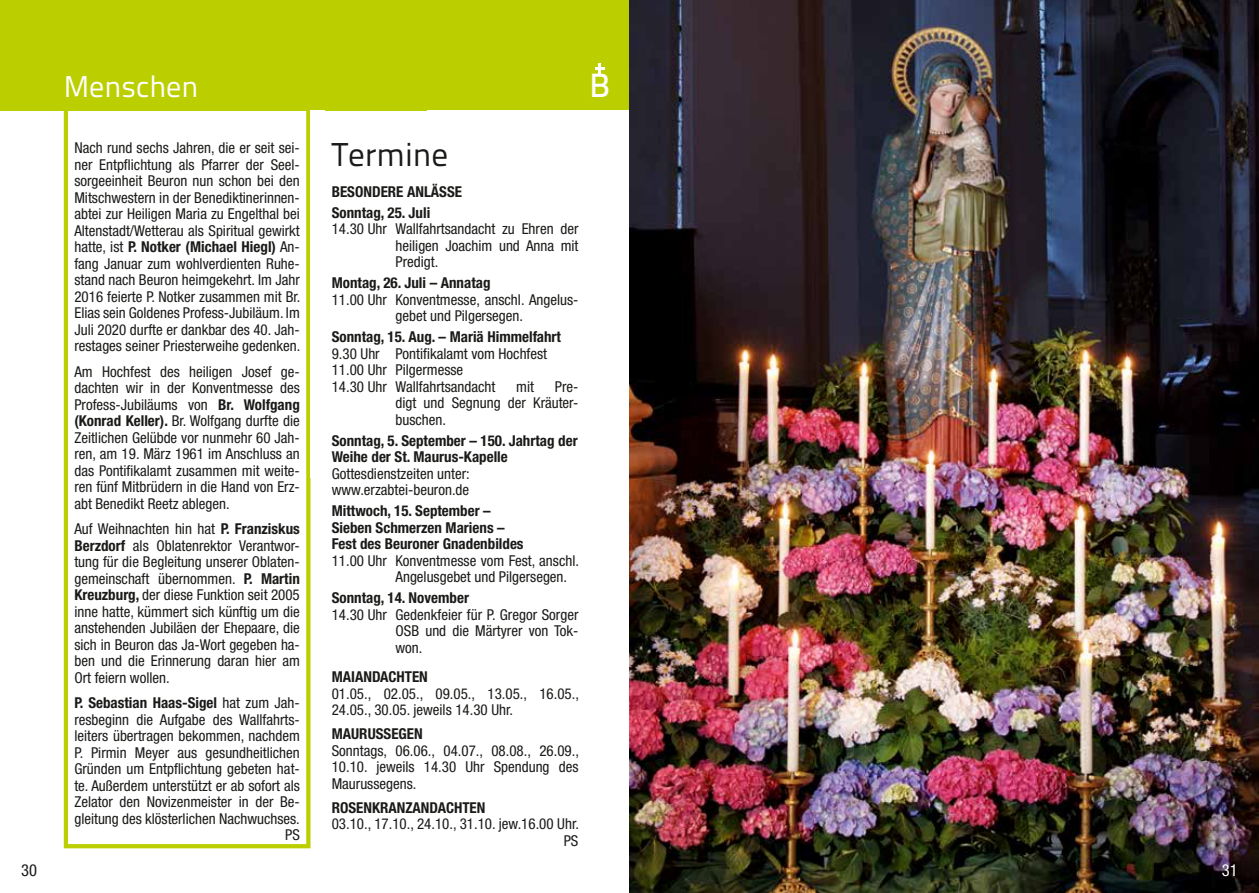
<style>
.page{position:relative;width:1259px;height:893px;background:#fff}
.page>*{position:absolute;margin:0;border:0;box-sizing:border-box;transform-origin:0 0}
.t1{font:33.6px "Titillium Text 25 L 600 wt";color:#fff}
.t2{font:33px "Titillium Text 25 L 400 wt";color:#1a1a18}
.t3{font:30px "Titillium Text 25 L 400 wt";color:#fff}
.t4{font:condensed 16.5px "Helvetica Neue";color:#1a1a18}
.t5{font:condensed 16.5px "Helvetica Neue";color:#fff}
.t6{font:condensed 15px/16.5px "Helvetica Neue";color:#1a1a18;text-align:justify}
.t7{font:700 condensed 15px/16.5px "Helvetica Neue";color:#1a1a18}
.s1{font-weight:700}
</style>
<div class="page">
<div style="left:64px;top:47px;width:246px;height:801px;border:4px solid #bbcf00"></div>
<div style="left:0;top:0;width:1259px;height:111px;background:#bbcf00"></div>
<svg style="left:595px;top:63px;width:9px;height:13px"></svg>
<img style="left:629px;top:0;width:630px;height:893px">
<p class="t4" style="left:21px;top:861px;width:17px">30</p>
<h3 class="t3" style="left:64px;top:64px;width:136px">Menschen</h3>
<p class="t6" style="left:74px;top:140px;width:227px">Nach rund sechs Jahren, die er seit sei&shy;ner Entpflichtung als Pfarrer der Seel&shy;sorgeeinheit Beuron nun schon bei den Mitschwestern in der Benediktinerinnen&shy;abtei zur Heiligen Maria zu Engelthal bei Altenstadt/Wetterau als Spiritual gewirkt hatte, ist <span class="s1">P. Notker (Michael Hiegl)</span> An&shy;fang Januar zum wohlverdienten Ruhe&shy;stand nach Beuron heimgekehrt. Im Jahr 2016 feierte P. Notker zusammen mit Br.<br>Elias sein Goldenes Profess-Jubiläum. Im Juli 2020 durfte er dankbar des 40. Jah&shy;restages seiner Priesterweihe gedenken.</p>
<p class="t6" style="left:74px;top:363px;width:227px">Am Hochfest des heiligen Josef ge&shy;dachten wir in der Konventmesse des Profess-Jubiläums von <span class="s1">Br. Wolfgang (Konrad Keller).</span> Br. Wolfgang durfte die Zeitlichen Gelübde vor nunmehr 60 Jah&shy;ren, am 19. März 1961 im Anschluss an das Pontifikalamt zusammen mit weite&shy;ren fünf Mitbrüdern in die Hand von Erz&shy;abt Benedikt Reetz ablegen.</p>
<p class="t6" style="left:74px;top:521px;width:227px">Auf Weihnachten hin hat <span class="s1">P. Franziskus Berzdorf</span> als Oblatenrektor Verantwor&shy;tung für die Begleitung unserer Oblaten&shy;gemeinschaft übernommen. <span class="s1">P. Martin Kreuzburg,</span> der diese Funktion seit 2005 inne hatte, kümmert sich künftig um die anstehenden Jubiläen der Ehepaare, die sich in Beuron das Ja-Wort gegeben ha&shy;ben und die Erinnerung daran hier am Ort feiern wollen.</p>
<p class="t6" style="left:74px;top:695px;width:227px;text-align:right"><span class="s1">P. Sebastian Haas-Sigel</span> hat zum Jah&shy;resbeginn die Aufgabe des Wallfahrts&shy;leiters übertragen bekommen, nachdem P. Pirmin Meyer aus gesundheitlichen Gründen um Entpflichtung gebeten hat&shy;te. Außerdem unterstützt er ab sofort als Zelator den Novizenmeister in der Be&shy;gleitung des klösterlichen Nachwuchses.<br>PS</p>
<h1 class="t1" style="left:589px;top:60px;width:22px">B</h1>
<h2 class="t2" style="left:332px;top:130px;width:118px">Termine</h2>
<p class="t7" style="left:332px;top:181px;width:132px;line-height:21px">BESONDERE ANLÄSSE<br>Sonntag, 25. Juli</p>
<p class="t6" style="left:395px;top:221px;width:184px;text-indent:-64px">14.30 Uhr Wallfahrtsandacht zu Ehren der heiligen Joachim und Anna mit Predigt.</p>
<p class="t7" style="left:332px;top:275px;width:160px">Montag, 26. Juli – Annatag</p>
<p class="t6" style="left:332px;top:291px;width:248px;text-align:center">11.00 Uhr Konventmesse, anschl. Angelus&shy;gebet und Pilgersegen.</p>
<p class="t7" style="left:332px;top:329px;width:231px">Sonntag, 15. Aug. – Mariä Himmelfahrt</p>
<p class="t6" style="left:332px;top:345px;width:217px;text-align:left">9.30 Uhr Pontifikalamt vom Hochfest<br>11.00 Uhr Pilgermesse<br>14.30 Uhr Wallfahrtsandacht</p>
<p class="t6" style="left:395px;top:378px;width:184px;text-indent:159px">Pre&shy;digt und Segnung der Kräuter&shy;buschen.</p>
<p class="t7" style="left:332px;top:432px;width:247px">Sonntag, 5. September – 150. Jahrtag der<br>Weihe der St. Maurus-Kapelle</p>
<p class="t6" style="left:332px;top:465px;width:139px">Gottesdienstzeiten unter: www.erzabtei-beuron.de</p>
<p class="t7" style="left:332px;top:503px;width:193px">Mittwoch, 15. September –<br>Sieben Schmerzen Mariens –<br>Fest des Beuroner Gnadenbildes</p>
<p class="t6" style="left:395px;top:552px;width:185px;text-indent:-64px">11.00 Uhr Konventmesse vom Fest, anschl.<br>Angelusgebet und Pilgersegen.</p>
<p class="t7" style="left:332px;top:590px;width:139px">Sonntag, 14. November</p>
<p class="t6" style="left:395px;top:606px;width:184px;text-indent:-64px">14.30 Uhr Gedenkfeier für P. Gregor Sorger OSB und die Märtyrer von Tok&shy;won.</p>
<p class="t7" style="left:332px;top:668px;width:98px">MAIANDACHTEN</p>
<p class="t6" style="left:332px;top:685px;width:249px">01.05., 02.05., 09.05., 13.05., 16.05.,<br>24.05., 30.05. jeweils 14.30 Uhr.</p>
<p class="t7" style="left:332px;top:725px;width:93px">MAURUSSEGEN</p>
<p class="t6" style="left:332px;top:742px;width:249px">Sonntags, 06.06., 04.07., 08.08., 26.09., 10.10. jeweils 14.30 Uhr Spendung des Maurussegens.</p>
<p class="t7" style="left:332px;top:799px;width:155px">ROSENKRANZANDACHTEN</p>
<p class="t6" style="left:332px;top:815px;width:249px;text-align:right">03.10., 17.10., 24.10., 31.10. jew.16.00 Uhr.<br>PS</p>
<p class="t6" style="left:516px;top:378px;width:19px">mit</p>
<p class="t5" style="left:1221px;top:861px;width:17px">31</p>
</div>
